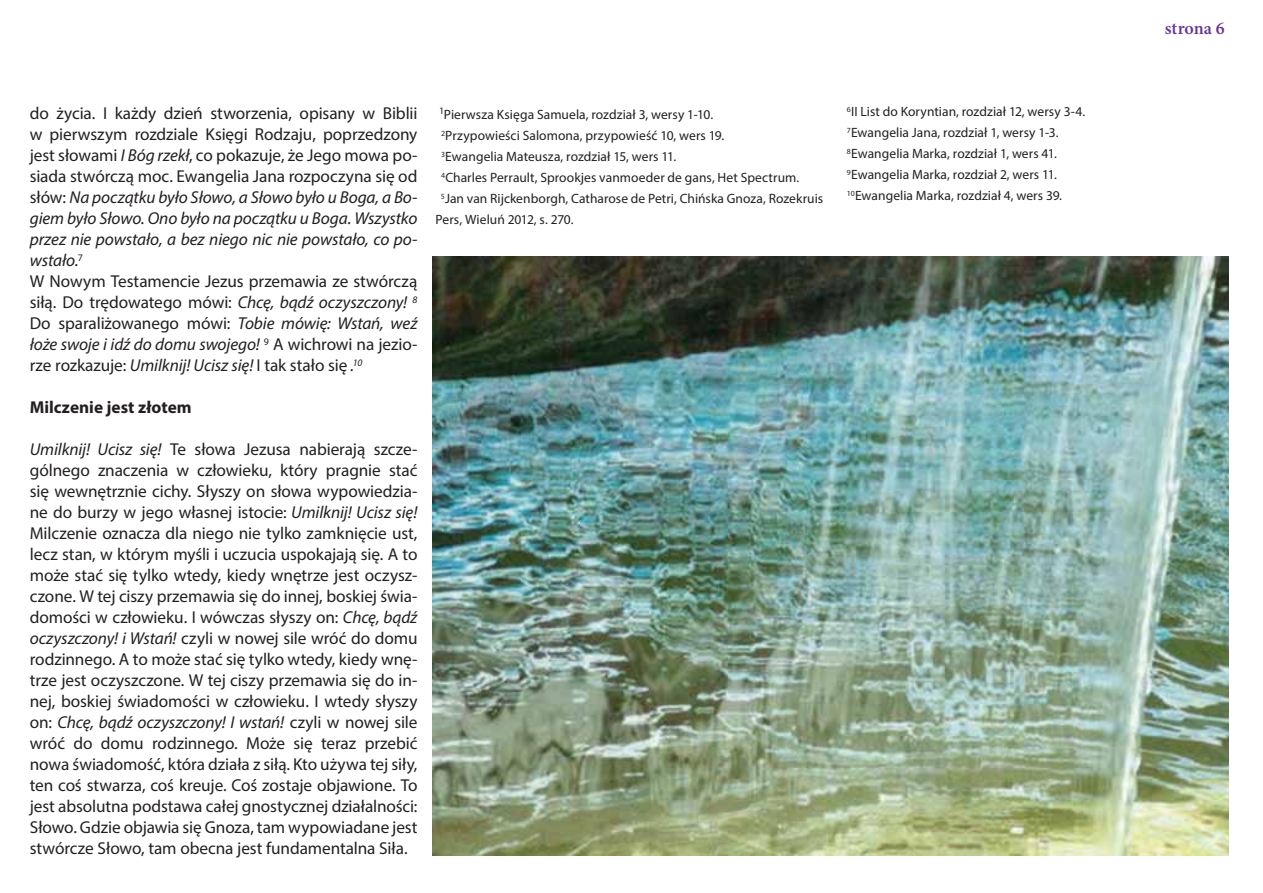
<style>
.page{position:relative;width:1263px;height:893px;background:#fff}
.page>*{position:absolute;margin:0;border:0;box-sizing:border-box;transform-origin:0 0}
.t1{font:600 18px "Minion Pro";letter-spacing:-.005em;color:#639}
.t2{font:17.25px/21px "Myriad Pro";letter-spacing:-.005em;color:#231f20}
.t3{font:700 17.25px "Myriad Pro";color:#231f20}
.t4{font:13.5px/21px "Myriad Pro";letter-spacing:.005em;color:#231f20}
.s1{font-style:italic}
</style>
<div class="page">
<img style="left:432px;top:257px;width:796px;height:598px">
<p class="t2" style="left:30px;top:103px;width:389px">do życia. I każdy dzień stworzenia, opisany w Biblii w pierwszym rozdziale Księgi Rodzaju, poprzedzony jest słowami <span class="s1">I Bóg rzekł</span>, co pokazuje, że Jego mowa po&shy;siada stwórczą moc. Ewangelia Jana rozpoczyna się od słów: <span class="s1">Na początku było Słowo, a Słowo było u Boga, a Bo&shy;giem było Słowo. Ono było na początku u Boga. Wszystko przez nie powstało, a bez niego nic nie powstało, co po&shy;wstało</span>.<sup>7<br></sup>W Nowym Testamencie Jezus przemawia ze stwórczą siłą. Do trędowatego mówi: <span class="s1">Chcę, bądź oczyszczony!</span> <sup>8<br></sup>Do sparaliżowanego mówi: <span class="s1">Tobie mówię: Wstań, weź łoże swoje i idź do domu swojego!</span> <sup>9</sup> A wichrowi na jezio&shy;rze rozkazuje: <span class="s1">Umilknij! Ucisz się!</span> I tak stało się <span class="s1">.</span><sup>10</sup></p>
<p class="t3" style="left:30px;top:396px;width:163px">Milczenie jest złotem</p>
<p class="t2" style="left:30px;top:439px;width:389px;text-align:justify"><span class="s1">Umilknij! Ucisz się!</span> Te słowa Jezusa nabierają szcze&shy;gólnego znaczenia w człowieku, który pragnie stać się wewnętrznie cichy. Słyszy on słowa wypowiedzia&shy;ne do burzy w jego własnej istocie: <span class="s1">Umilknij! Ucisz się!<br></span>Milczenie oznacza dla niego nie tylko zamknięcie ust, lecz stan, w którym myśli i uczucia uspokajają się. A to może stać się tylko wtedy, kiedy wnętrze jest oczysz&shy;czone. W tej ciszy przemawia się do innej, boskiej świa&shy;domości w człowieku. I wówczas słyszy on: <span class="s1">Chcę, bądź oczyszczony! i Wstań!</span> czyli w nowej sile wróć do domu rodzinnego. A to może stać się tylko wtedy, kiedy wnę&shy;trze jest oczyszczone. W tej ciszy przemawia się do in&shy;nej, boskiej świadomości w człowieku. I wtedy słyszy on: <span class="s1">Chcę, bądź oczyszczony! I wstań!</span> czyli w nowej sile wróć do domu rodzinnego. Może się teraz przebić nowa świadomość, która działa z siłą. Kto używa tej siły, ten coś stwarza, coś kreuje. Coś zostaje objawione. To jest absolutna podstawa całej gnostycznej działalności:<br>Słowo. Gdzie objawia się Gnoza, tam wypowiadane jest stwórcze Słowo, tam obecna jest fundamentalna Siła.</p>
<p class="t4" style="left:439px;top:104px;width:276px"><sup>1</sup>Pierwsza Księga Samuela, rozdział 3, wersy 1-10.</p>
<p class="t4" style="left:441px;top:125px;width:285px"><sup>2</sup>Przypowieści Salomona, przypowieść 10, wers 19.</p>
<p class="t4" style="left:441px;top:146px;width:237px"><sup>3</sup>Ewangelia Mateusza, rozdział 15, wers 11.</p>
<p class="t4" style="left:441px;top:167px;width:360px"><sup>4</sup>Charles Perrault, Sprookjes vanmoeder de gans, Het Spectrum.</p>
<p class="t4" style="left:441px;top:188px;width:384px"><sup>5</sup>Jan van Rijckenborgh, Catharose de Petri, Chińska Gnoza, Rozekruis</p>
<p class="t4" style="left:435px;top:209px;width:140px">Pers, Wieluń 2012, s. 270.</p>
<p class="t4" style="left:847px;top:101px;width:240px"><sup>6</sup>II List do Koryntian, rozdział 12, wersy 3-4.<br><sup>7</sup>Ewangelia Jana, rozdział 1, wersy 1-3.<br><sup>8</sup>Ewangelia Marka, rozdział 1, wers 41.<br><sup>9</sup>Ewangelia Marka, rozdział 2, wers 11.<br><sup>10</sup>Ewangelia Marka, rozdział 4, wers 39.</p>
<p class="t1" style="left:1165px;top:15px;width:61px">strona 6</p>
</div>
